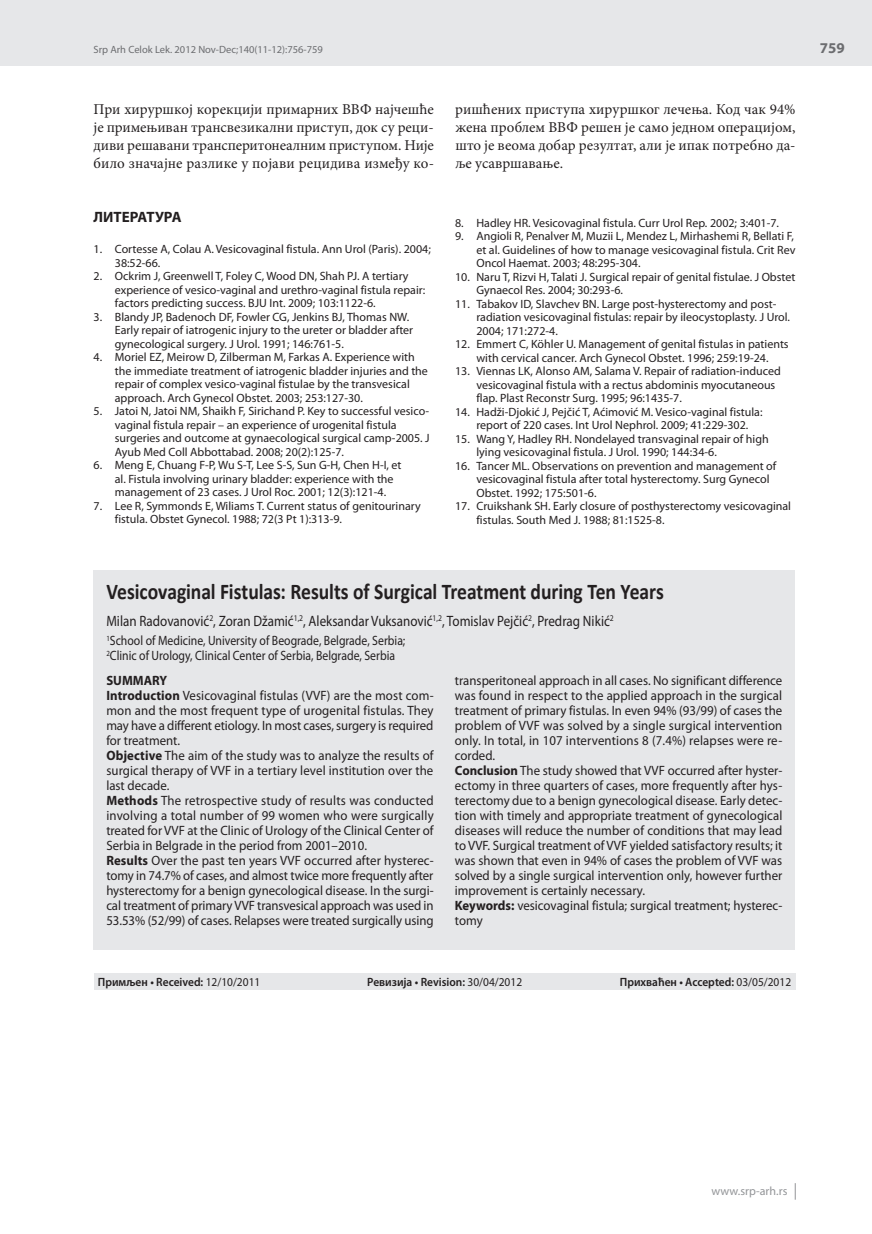
<style>
.page{position:relative;width:872px;height:1234px;background:#fff}
.page>*{position:absolute;margin:0;border:0;box-sizing:border-box;transform-origin:0 0}
.t1{font:700 22.5px "Calibri";letter-spacing:-.005em;color:#231f20;scale:.87 1}
.t2{font:15px/18px "Minion Pro";letter-spacing:.005em;color:#231f20;text-align:justify}
.t3{font:15px "Myriad Pro";color:#231f20;scale:.87 1}
.t4{font:700 15px "Myriad Pro";color:#231f20}
.t5{font:700 15px "Myriad Pro";color:#6c6d70}
.t6{font:13.5px/15px "Myriad Pro";color:#231f20;scale:.95 1}
.t7{font:13.5px/15px "Myriad Pro";color:#231f20;scale:.87 1}
.t8{font:12px/13.5px "Myriad Pro";color:#231f20}
.t9{font:600 12px "Myriad Pro";color:#231f20;scale:.95 1}
.t10{font:12px "Myriad Pro";letter-spacing:.005em;color:#939598}
.t11{font:10.5px "Myriad Pro";color:#6c6d70}
.s1{font-weight:700}
.s2{font-weight:400}
</style>
<div class="page">
<div style="left:0;top:0;width:872px;height:66px;background:#e6e7e9"></div>
<svg style="left:795px;top:1183px;width:1px;height:16px"></svg>
<div style="left:94px;top:570px;width:701px;height:379px;background:#e6e7e9"></div>
<div style="left:94px;top:973px;width:701px;height:16px;background:#e6e7e9"></div>
<p class="t11" style="left:94px;top:43px;width:231px">Srp Arh Celok Lek. 2012 Nov-Dec;140(11-12):756-759</p>
<p class="t5" style="left:820px;top:38px;width:26px">759</p>
<p class="t2" style="left:94px;top:100px;width:342px">При хируршкој корекцији примарних ВВФ најчешће је примењиван трансвезикални приступ, док су реци&shy;диви решавани трансперитонеалним приступом. Није било значајне разлике у појави рецидива између ко-</p>
<p class="t2" style="left:455px;top:100px;width:342px">ришћених приступа хируршког лечења. Код чак 94% жена про блем ВВФ решен је само једном опера ци јом, што је ве о ма до бар резултат, али је ипак потребно да&shy;ље уса вр шава ње.</p>
<p class="t4" style="left:94px;top:207px;width:89px">ЛИТЕРАТУРА</p>
<p class="t8" style="left:115px;top:242px;width:317px;text-indent:-21px">1. Cortesse A, Colau A. Vesicovaginal fistula. Ann Urol (Paris). 2004;<br>38:52-66.</p>
<p class="t8" style="left:115px;top:269px;width:312px;text-indent:-21px">2. Ockrim J, Greenwell T, Foley C, Wood DN, Shah PJ. A tertiary experience of vesico-vaginal and urethro-vaginal fistula repair: factors predicting success. BJU Int. 2009; 103:1122-6.</p>
<p class="t8" style="left:115px;top:310px;width:300px;text-indent:-21px">3. Blandy JP, Badenoch DF, Fowler CG, Jenkins BJ, Thomas NW.<br>Early repair of iatrogenic injury to the ureter or bladder after gynecological surgery. J Urol. 1991; 146:761-5.</p>
<p class="t8" style="left:115px;top:350px;width:315px;text-indent:-21px">4. Moriel EZ, Meirow D, Zilberman M, Farkas A. Experience with the immediate treatment of iatrogenic bladder injuries and the repair of complex vesico-vaginal fistulae by the transvesical approach. Arch Gynecol Obstet. 2003; 253:127-30.</p>
<p class="t8" style="left:115px;top:404px;width:316px;text-indent:-21px">5. Jatoi N, Jatoi NM, Shaikh F, Sirichand P. Key to successful vesico&shy;vaginal fistula repair – an experience of urogenital fistula surgeries and outcome at gynaecological surgical camp-2005. J Ayub Med Coll Abbottabad. 2008; 20(2):125-7.</p>
<p class="t8" style="left:115px;top:458px;width:288px;text-indent:-21px">6. Meng E, Chuang F-P, Wu S-T, Lee S-S, Sun G-H, Chen H-I, et al. Fistula involving urinary bladder: experience with the management of 23 cases. J Urol Roc. 2001; 12(3):121-4.</p>
<p class="t8" style="left:115px;top:499px;width:307px;text-indent:-21px">7. Lee R, Symmonds E, Wiliams T. Current status of genitourinary fistula. Obstet Gynecol. 1988; 72(3 Pt 1):313-9.</p>
<p class="t8" style="left:455px;top:216px;width:325px">8. Hadley HR. Vesicovaginal fistula. Curr Urol Rep. 2002; 3:401-7.</p>
<p class="t8" style="left:476px;top:229px;width:320px;text-indent:-21px">9. Angioli R, Penalver M, Muzii L, Mendez L, Mirhashemi R, Bellati F, et al. Guidelines of how to manage vesicovaginal fistula. Crit Rev<br>Oncol Haemat. 2003; 48:295-304.</p>
<p class="t8" style="left:476px;top:270px;width:320px;text-indent:-21px">10. Naru T, Rizvi H, Talati J. Surgical repair of genital fistulae. J Obstet<br>Gynaecol Res. 2004; 30:293-6.</p>
<p class="t8" style="left:476px;top:297px;width:315px;text-indent:-21px">11. Tabakov ID, Slavchev BN. Large post-hysterectomy and post&shy;radiation vesicovaginal fistulas: repair by ileocystoplasty. J Urol.<br>2004; 171:272-4.</p>
<p class="t8" style="left:455px;top:337px;width:335px;text-align:center">12. Emmert C, Köhler U. Management of genital fistulas in patients with cervical cancer. Arch Gynecol Obstet. 1996; 259:19-24.</p>
<p class="t8" style="left:476px;top:364px;width:306px;text-indent:-21px">13. Viennas LK, Alonso AM, Salama V. Repair of radiation-induced vesicovaginal fistula with a rectus abdominis myocutaneous flap. Plast Reconstr Surg. 1995; 96:1435-7.</p>
<p class="t8" style="left:455px;top:405px;width:309px;text-align:center">14. Hadži-Djokić J, Pejčić T, Aćimović M. Vesico-vaginal fistula: report of 220 cases. Int Urol Nephrol. 2009; 41:229-302.</p>
<p class="t8" style="left:476px;top:432px;width:294px;text-indent:-21px">15. Wang Y, Hadley RH. Nondelayed transvaginal repair of high lying vesicovaginal fistula. J Urol. 1990; 144:34-6.</p>
<p class="t8" style="left:476px;top:459px;width:301px;text-indent:-21px">16. Tancer ML. Observations on prevention and management of vesicovaginal fistula after total hysterectomy. Surg Gynecol<br>Obstet. 1992; 175:501-6.</p>
<p class="t8" style="left:476px;top:499px;width:316px;text-indent:-21px">17. Cruikshank SH. Early closure of posthysterectomy vesicovaginal fistulas. South Med J. 1988; 81:1525-8.</p>
<h1 class="t1" style="left:106px;top:577px;width:642px">Vesicovaginal Fistulas: Results of Surgical Treatment during Ten Years</h1>
<p class="t3" style="left:106px;top:611px;width:585px">Milan Radovanović<sup>2</sup>, Zoran Džamić<sup>1,2</sup>, Aleksandar Vuksanović<sup>1,2</sup>, Tomislav Pejčić<sup>2</sup>, Predrag Nikić<sup>2</sup></p>
<p class="t7" style="left:106px;top:632px;width:345px"><sup>1</sup>School of Medicine, University of Beograde, Belgrade, Serbia;<br><sup>2</sup>Clinic of Urology, Clinical Center of Serbia, Belgrade, Serbia</p>
<p class="t6" style="left:106px;top:673px;width:346px"><span class="s1">SUMMARy<br>Introduction</span> Vesicovaginal fistulas (VVF) are the most com&shy;mon and the most frequent type of urogenital fistulas. They may have a different etiology. In most cases, surgery is required for treatment.<br><span class="s1">Objective</span> The aim of the study was to analyze the results of surgical therapy of VVF in a tertiary level institution over the last decade.<br><span class="s1">Methods</span> The retrospective study of results was conducted involving a total number of 99 women who were surgically treated for VVF at the Clinic of Urology of the Clinical Center of Serbia in Belgrade in the period from 2001–2010.<br><span class="s1">Results</span> Over the past ten years VVF occurred after hysterec&shy;tomy in 74.7% of cases, and almost twice more frequently after hysterectomy for a benign gynecological disease. In the surgi&shy;cal treatment of primary VVF transvesical approach was used in 53.53% (52/99) of cases. Relapses were treated surgically using</p>
<p class="t6" style="left:455px;top:673px;width:346px">transperitoneal approach in all cases. No significant difference was found in respect to the applied approach in the surgical treatment of primary fistulas. In even 94% (93/99) of cases the problem of VVF was solved by a single surgical intervention only. In total, in 107 interventions 8 (7.4%) relapses were re&shy;corded.<br><span class="s1">Conclusion</span> The study showed that VVF occurred after hyster&shy;ectomy in three quarters of cases, more frequently after hys&shy;terectomy due to a benign gynecological disease. Early detec&shy;tion with timely and appropriate treatment of gynecological diseases will reduce the number of conditions that may lead to VVF. Surgical treatment of VVF yielded satisfactory results; it was shown that even in 94% of cases the problem of VVF was solved by a single surgical intervention only, however further improvement is certainly necessary.<br><span class="s1">keywords:</span> vesicovaginal fistula; surgical treatment; hysterec&shy;tomy</p>
<p class="t9" style="left:98px;top:973px;width:173px">Примљен • Received: <span class="s2">12/10/2011</span></p>
<p class="t9" style="left:367px;top:973px;width:165px">Ревизија • Revision: <span class="s2">30/04/2012</span></p>
<p class="t9" style="left:620px;top:973px;width:182px">Прихваћен • Accepted: <span class="s2">03/05/2012</span></p>
<p class="t10" style="left:711px;top:1183px;width:77px">www.srp-arh.rs</p>
</div>
